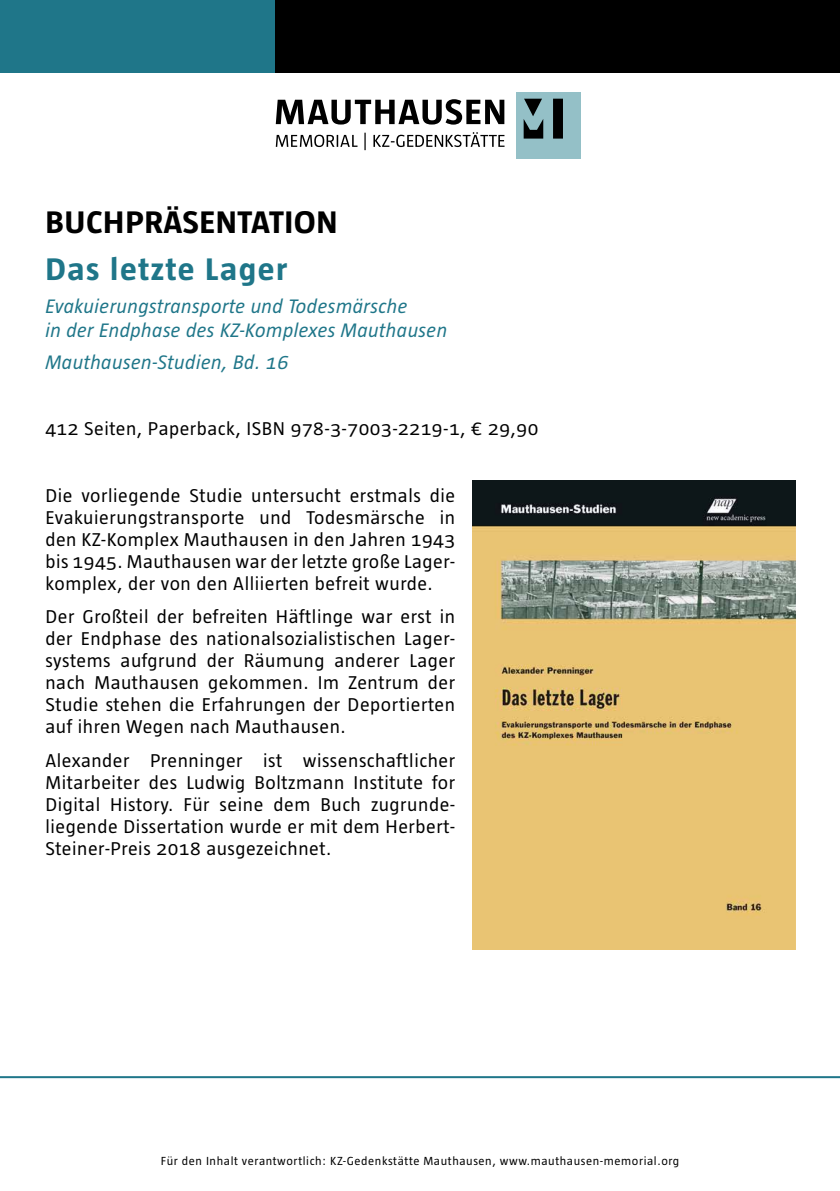
<style>
.page{position:relative;width:840px;height:1191px;background:#fff}
.page>*{position:absolute;margin:0;border:0;box-sizing:border-box;transform-origin:0 0}
.t1{font:700 32px "Taz Text";letter-spacing:.02em;color:#000}
.t2{font:700 32px "Taz Text";letter-spacing:.05em;color:#1f7689}
.t3{font:italic 20px/24px "Taz Text Regular Grade 083";letter-spacing:.02em;color:#1f7689}
.t4{font:19px/22px "Taz Text Regular Grade 083";letter-spacing:.03em;color:#000;text-align:justify}
.t5{font:12px "Taz Text Regular Grade 083";letter-spacing:.05em;color:#000}
</style>
<div class="page">
<div style="left:0;top:0;width:275px;height:72px;background:#1f7689"></div>
<div style="left:275px;top:0;width:564px;height:72px;background:#000"></div>
<div style="left:516px;top:93px;width:64px;height:66px;background:#94c0c7"></div>
<svg style="left:275px;top:99px;width:287px;height:51px"></svg>
<hr style="left:0;top:1076px;width:839px;height:2px;background:#1f7689">
<img style="left:472px;top:481px;width:323px;height:469px">
<h1 class="t1" style="left:45px;top:204px;width:293px">BUCHPRÄSENTATION</h1>
<h1 class="t2" style="left:45px;top:251px;width:243px">Das letzte Lager</h1>
<p class="t3" style="left:45px;top:294px;width:403px">Evakuierungstransporte und Todesmärsche<br>in der Endphase des KZ-Komplexes Mauthausen</p>
<p class="t3" style="left:45px;top:350px;width:245px">Mauthausen-Studien, Bd. 16</p>
<p class="t4" style="left:45px;top:417px;width:494px">412 Seiten, Paperback, ISBN 978-3-7003-2219-1, € 29,90</p>
<p class="t4" style="left:45px;top:484px;width:411px">Die vorliegende Studie untersucht erstmals die Evakuierungstransporte und Todesmärsche in den KZ-Komplex Mauthausen in den Jahren 1943 bis 1945. Mauthausen war der letzte große Lager&shy;komplex, der von den Alliierten befreit wurde.</p>
<p class="t4" style="left:45px;top:605px;width:411px">Der Großteil der befreiten Häftlinge war erst in der Endphase des nationalsozialistischen Lager&shy;systems aufgrund der Räumung anderer Lager nach Mauthausen gekommen. Im Zentrum der Studie stehen die Erfahrungen der Deportierten auf ihren Wegen nach Mauthausen.</p>
<p class="t4" style="left:45px;top:749px;width:411px">Alexander Prenninger ist wissenschaftlicher Mitarbeiter des Ludwig Boltzmann Institute for Digital History. Für seine dem Buch zugrunde&shy;liegende Dissertation wurde er mit dem Herbert-Steiner-Preis 2018 ausgezeichnet.</p>
<p class="t5" style="left:161px;top:1154px;width:519px">Für den Inhalt verantwortlich: KZ-Gedenkstätte Mauthausen, www.mauthausen-memorial.org</p>
</div>
